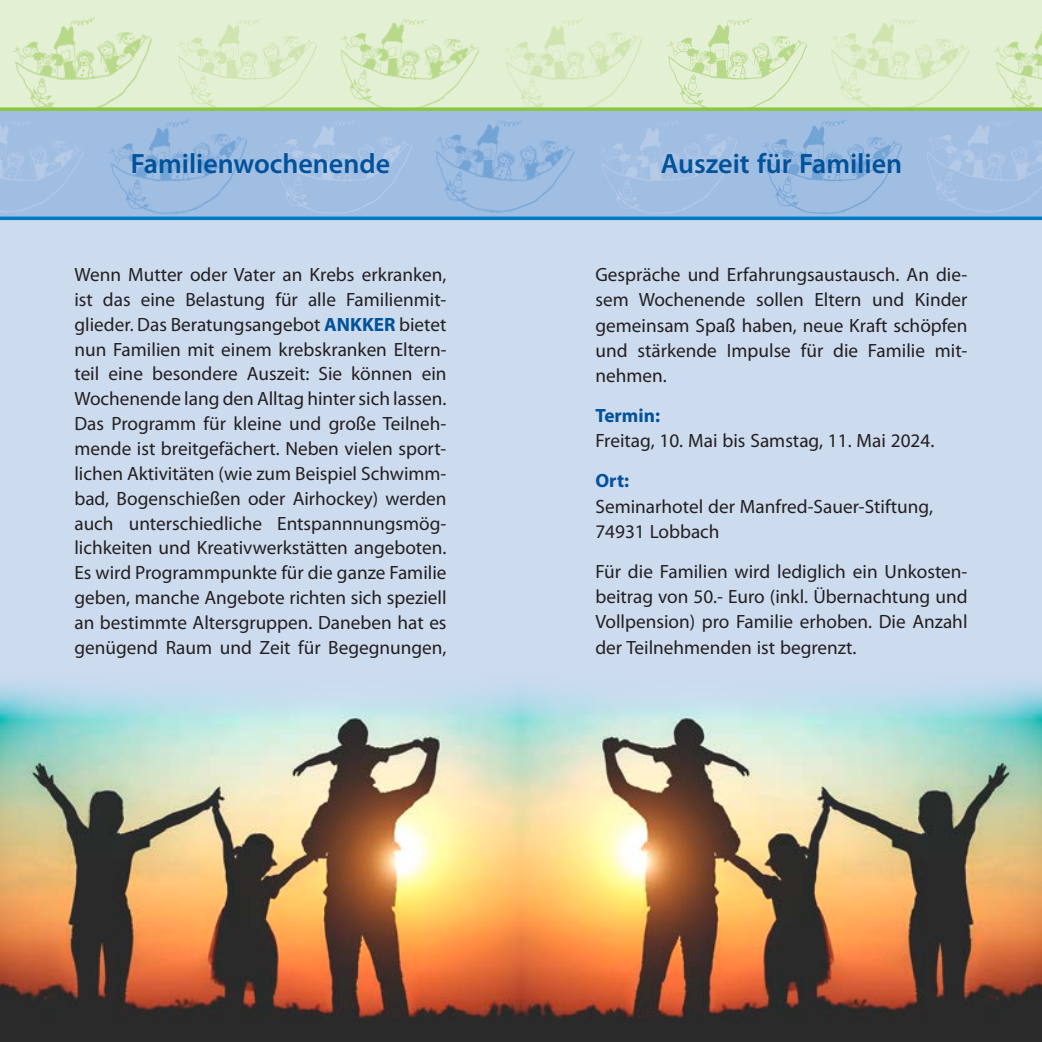
<style>
.page{position:relative;width:1042px;height:1042px;background:#fff}
.page>*{position:absolute;margin:0;border:0;box-sizing:border-box;transform-origin:0 0}
.t1{font:600 28px "Myriad Pro";color:#01529a}
.t2{font:19.25px/24.8px "Myriad Pro";color:#231f20;text-align:justify}
.t3{font:700 19.25px "Myriad Pro";color:#01529a}
.s1{font-weight:700;color:#01529a}
</style>
<div class="page">
<div style="left:0;top:218px;width:1042px;height:824px;background:#cddbef"></div>
<div style="left:0;top:0;width:1042px;height:109px;background:#e4f0d4"></div>
<img style="left:13px;top:17px;width:139px;height:90px">
<img style="left:504px;top:18px;width:138px;height:89px">
<img style="left:994px;top:31px;width:48px;height:76px">
<img style="left:177px;top:18px;width:140px;height:89px">
<img style="left:667px;top:18px;width:140px;height:89px">
<img style="left:340px;top:19px;width:139px;height:88px">
<img style="left:831px;top:19px;width:139px;height:88px">
<div style="left:0;top:109px;width:1042px;height:109px;background:#a0bde2"></div>
<img style="left:596px;top:121px;width:150px;height:96px">
<img style="left:273px;top:121px;width:139px;height:92px">
<img style="left:762px;top:120px;width:140px;height:93px">
<img style="left:429px;top:121px;width:151px;height:96px">
<img style="left:0;top:122px;width:89px;height:95px">
<img style="left:920px;top:121px;width:122px;height:96px">
<img style="left:105px;top:119px;width:150px;height:98px">
<svg style="left:0;top:107px;width:1042px;height:4px;background:#94c950"></svg>
<hr style="left:0;top:217px;width:1042px;height:3px;background:#007cc2">
<img style="left:0;top:719px;width:1042px;height:323px">
<svg style="left:0;top:683px;width:1042px;height:36px;fill:#c2ddec"></svg>
<h1 class="t1" style="left:131px;top:146px;width:261px">Familienwochenende</h1>
<h1 class="t1" style="left:661px;top:146px;width:243px">Auszeit für Familien</h1>
<p class="t2" style="left:74px;top:262px;width:374px">Wenn Mutter oder Vater an Krebs erkranken, ist das eine Belastung für alle Familienmit&shy;glieder. Das Beratungsangebot <span class="s1">ANKKER</span> bietet nun Familien mit einem krebskranken Eltern&shy;teil eine besondere Auszeit: Sie können ein Wochenende lang den Alltag hinter sich lassen.<br>Das Programm für kleine und große Teilneh&shy;mende ist breitgefächert. Neben vielen sport&shy;lichen Aktivitäten (wie zum Beispiel Schwimm&shy;bad, Bogenschießen oder Airhockey) werden auch unterschiedliche Entspannnungsmög&shy;lichkeiten und Kreativwerkstätten angeboten.<br>Es wird Programmpunkte für die ganze Familie geben, manche Angebote richten sich speziell an bestimmte Altersgruppen. Daneben hat es genügend Raum und Zeit für Begegnungen,</p>
<p class="t2" style="left:595px;top:262px;width:374px">Gespräche und Erfahrungsaustausch. An die&shy;sem Wochenende sollen Eltern und Kinder gemeinsam Spaß haben, neue Kraft schöpfen und stärkende Impulse für die Familie mit&shy;nehmen.</p>
<p class="t3" style="left:595px;top:403px;width:66px">Termin:</p>
<p class="t2" style="left:595px;top:428px;width:340px">Freitag, 10. Mai bis Samstag, 11. Mai 2024.</p>
<p class="t3" style="left:595px;top:468px;width:35px">Ort:</p>
<p class="t2" style="left:595px;top:493px;width:339px">Seminarhotel der Manfred-Sauer-Stiftung,<br>74931 Lobbach</p>
<p class="t2" style="left:595px;top:559px;width:374px">Für die Familien wird lediglich ein Unkosten&shy;beitrag von 50.- Euro (inkl. Übernachtung und Vollpension) pro Familie erhoben. Die Anzahl der Teilnehmenden ist begrenzt.</p>
</div>
